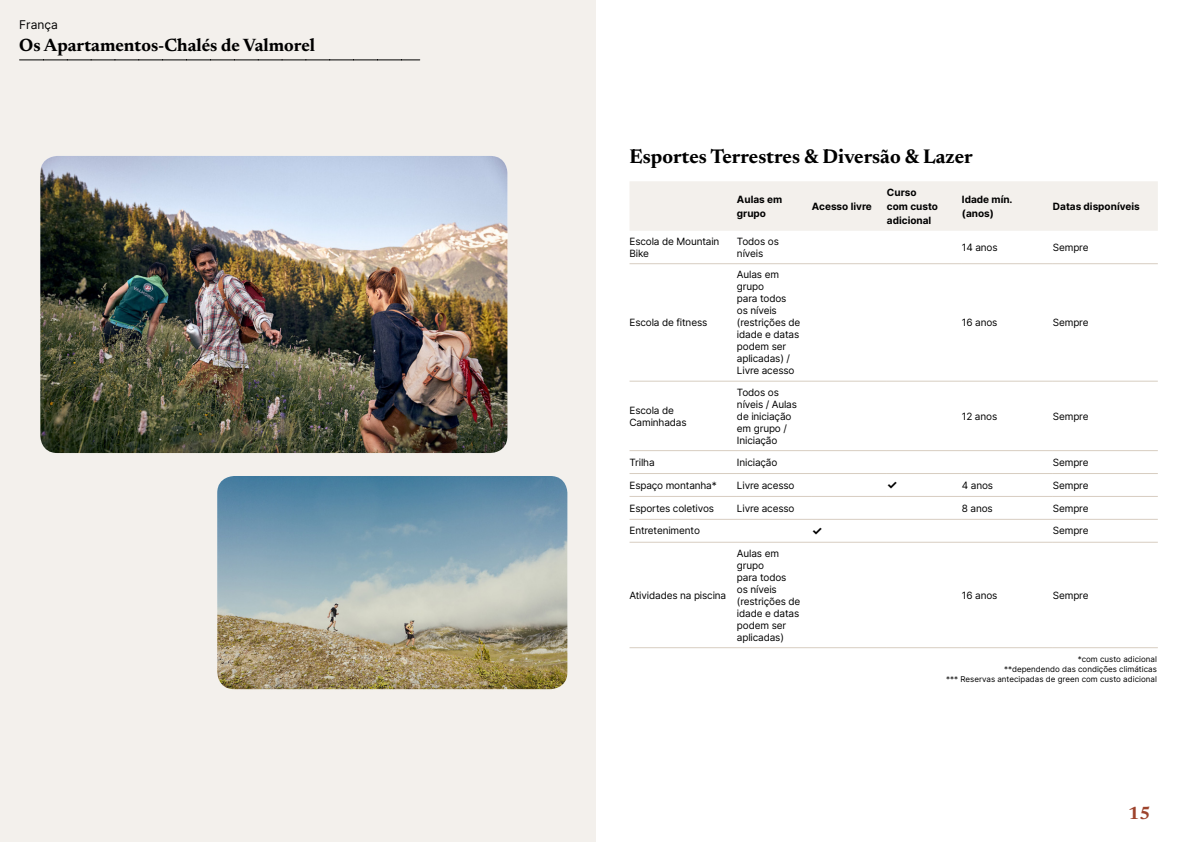
<style>
.page{position:relative;width:1191px;height:842px;background:#fff}
.page>*{position:absolute;margin:0;border:0;box-sizing:border-box;transform-origin:0 0}
.t1{font:700 20px "Newsreader 24 pt";color:#000}
.t2{font:700 18px "Newsreader 24 pt";color:#000}
.t3{font:700 18px "Newsreader 24 pt";color:#9d432c}
.t4{font:12px "Inter";color:#000}
.t5{font:700 12px "Inter";color:#000}
.t6{font:10px/12px "Inter";letter-spacing:-.015em;color:#000}
.t7{font:700 10px/14px "Inter";color:#000}
.t8{font:8px/9.6px "Inter";color:#000;text-align:right}
</style>
<div class="page">
<div style="left:0;top:0;width:595px;height:842px;background:#f3f0ec"></div>
<img style="left:40px;top:156px;width:467px;height:297px">
<img style="left:217px;top:476px;width:350px;height:213px">
<svg style="left:20px;top:60px;width:400px;height:1px"></svg>
<div style="left:630px;top:181px;width:527px;height:50px;background:#f3f0ec"></div>
<hr style="left:629px;top:263px;width:108px;height:1px;background:#d7cdc1">
<hr style="left:737px;top:263px;width:75px;height:1px;background:#d7cdc1">
<hr style="left:812px;top:263px;width:75px;height:1px;background:#d7cdc1">
<hr style="left:887px;top:263px;width:75px;height:1px;background:#d7cdc1">
<hr style="left:962px;top:263px;width:91px;height:1px;background:#d7cdc1">
<hr style="left:1053px;top:263px;width:104px;height:1px;background:#d7cdc1">
<hr style="left:629px;top:381px;width:108px;height:1px;background:#d7cdc1">
<hr style="left:737px;top:381px;width:75px;height:1px;background:#d7cdc1">
<hr style="left:812px;top:381px;width:75px;height:1px;background:#d7cdc1">
<hr style="left:887px;top:381px;width:75px;height:1px;background:#d7cdc1">
<hr style="left:962px;top:381px;width:91px;height:1px;background:#d7cdc1">
<hr style="left:1053px;top:381px;width:104px;height:1px;background:#d7cdc1">
<hr style="left:629px;top:450px;width:108px;height:1px;background:#d7cdc1">
<hr style="left:737px;top:450px;width:75px;height:1px;background:#d7cdc1">
<hr style="left:812px;top:450px;width:75px;height:1px;background:#d7cdc1">
<hr style="left:887px;top:450px;width:75px;height:1px;background:#d7cdc1">
<hr style="left:962px;top:450px;width:91px;height:1px;background:#d7cdc1">
<hr style="left:1053px;top:450px;width:104px;height:1px;background:#d7cdc1">
<hr style="left:629px;top:473px;width:108px;height:1px;background:#d7cdc1">
<hr style="left:737px;top:473px;width:75px;height:1px;background:#d7cdc1">
<hr style="left:812px;top:473px;width:75px;height:1px;background:#d7cdc1">
<hr style="left:887px;top:473px;width:75px;height:1px;background:#d7cdc1">
<hr style="left:962px;top:473px;width:91px;height:1px;background:#d7cdc1">
<hr style="left:1053px;top:473px;width:104px;height:1px;background:#d7cdc1">
<hr style="left:629px;top:496px;width:108px;height:1px;background:#d7cdc1">
<hr style="left:737px;top:496px;width:75px;height:1px;background:#d7cdc1">
<hr style="left:812px;top:496px;width:75px;height:1px;background:#d7cdc1">
<hr style="left:887px;top:496px;width:75px;height:1px;background:#d7cdc1">
<hr style="left:962px;top:496px;width:91px;height:1px;background:#d7cdc1">
<hr style="left:1053px;top:496px;width:104px;height:1px;background:#d7cdc1">
<hr style="left:629px;top:519px;width:108px;height:1px;background:#d7cdc1">
<hr style="left:737px;top:519px;width:75px;height:1px;background:#d7cdc1">
<hr style="left:812px;top:519px;width:75px;height:1px;background:#d7cdc1">
<hr style="left:887px;top:519px;width:75px;height:1px;background:#d7cdc1">
<hr style="left:962px;top:519px;width:91px;height:1px;background:#d7cdc1">
<hr style="left:1053px;top:519px;width:104px;height:1px;background:#d7cdc1">
<hr style="left:629px;top:542px;width:108px;height:1px;background:#d7cdc1">
<hr style="left:737px;top:542px;width:75px;height:1px;background:#d7cdc1">
<hr style="left:812px;top:542px;width:75px;height:1px;background:#d7cdc1">
<hr style="left:887px;top:542px;width:75px;height:1px;background:#d7cdc1">
<hr style="left:962px;top:542px;width:91px;height:1px;background:#d7cdc1">
<hr style="left:1053px;top:542px;width:104px;height:1px;background:#d7cdc1">
<hr style="left:629px;top:647px;width:108px;height:1px;background:#d7cdc1">
<hr style="left:737px;top:647px;width:75px;height:1px;background:#d7cdc1">
<hr style="left:812px;top:647px;width:75px;height:1px;background:#d7cdc1">
<hr style="left:887px;top:647px;width:75px;height:1px;background:#d7cdc1">
<hr style="left:962px;top:647px;width:91px;height:1px;background:#d7cdc1">
<hr style="left:1053px;top:647px;width:104px;height:1px;background:#d7cdc1">
<p class="t4" style="left:19px;top:15px;width:40px">França</p>
<h2 class="t2" style="left:19px;top:32px;width:297px">Os Apartamentos-Chalés de Valmorel</h2>
<h1 class="t1" style="left:629px;top:142px;width:345px">Esportes Terrestres &amp; Diversão &amp; Lazer</h1>
<p class="t7" style="left:737px;top:192px;width:47px">Aulas em grupo</p>
<p class="t7" style="left:812px;top:199px;width:61px">Acesso livre</p>
<p class="t7" style="left:887px;top:185px;width:53px">Curso com custo adicional</p>
<p class="t7" style="left:962px;top:192px;width:52px">Idade mín. (anos)</p>
<p class="t7" style="left:1053px;top:199px;width:88px">Datas disponíveis</p>
<p class="t6" style="left:629px;top:235px;width:91px">Escola de Mountain<br>Bike</p>
<p class="t6" style="left:737px;top:235px;width:43px">Todos os níveis</p>
<p class="t6" style="left:962px;top:241px;width:37px">14 anos</p>
<p class="t6" style="left:1053px;top:241px;width:37px">Sempre</p>
<p class="t6" style="left:629px;top:316px;width:79px">Escola de fitness</p>
<p class="t6" style="left:629px;top:404px;width:59px">Escola de<br>Caminhadas</p>
<p class="t6" style="left:737px;top:268px;width:65px">Aulas em grupo<br>para todos<br>os níveis (restrições de idade e datas podem ser aplicadas) /<br>Livre acesso</p>
<p class="t6" style="left:737px;top:386px;width:62px">Todos os níveis / Aulas de iniciação em grupo /<br>Iniciação</p>
<p class="t6" style="left:962px;top:316px;width:37px">16 anos</p>
<p class="t6" style="left:1053px;top:316px;width:37px">Sempre</p>
<p class="t6" style="left:962px;top:410px;width:37px">12 anos</p>
<p class="t6" style="left:1053px;top:410px;width:37px">Sempre</p>
<p class="t6" style="left:629px;top:456px;width:27px">Trilha</p>
<p class="t6" style="left:737px;top:456px;width:42px">Iniciação</p>
<p class="t6" style="left:1053px;top:456px;width:37px">Sempre</p>
<p class="t6" style="left:629px;top:479px;width:89px">Espaço montanha*</p>
<p class="t6" style="left:737px;top:479px;width:59px">Livre acesso</p>
<p class="t5" style="left:887px;top:476px;width:12px">✓</p>
<p class="t6" style="left:962px;top:479px;width:33px">4 anos</p>
<p class="t6" style="left:1053px;top:479px;width:37px">Sempre</p>
<p class="t6" style="left:629px;top:502px;width:86px">Esportes coletivos</p>
<p class="t6" style="left:737px;top:502px;width:59px">Livre acesso</p>
<p class="t6" style="left:962px;top:502px;width:32px">8 anos</p>
<p class="t6" style="left:1053px;top:502px;width:37px">Sempre</p>
<p class="t6" style="left:629px;top:525px;width:72px">Entretenimento</p>
<p class="t5" style="left:812px;top:522px;width:12px">✓</p>
<p class="t6" style="left:1053px;top:525px;width:37px">Sempre</p>
<p class="t6" style="left:629px;top:589px;width:98px">Atividades na piscina</p>
<p class="t6" style="left:737px;top:547px;width:65px">Aulas em grupo<br>para todos<br>os níveis (restrições de idade e datas podem ser aplicadas)</p>
<p class="t6" style="left:962px;top:589px;width:37px">16 anos</p>
<p class="t6" style="left:1053px;top:589px;width:37px">Sempre</p>
<p class="t8" style="left:946px;top:654px;width:212px">*com custo adicional<br>**dependendo das condições climáticas<br>*** Reservas antecipadas de green com custo adicional</p>
<h2 class="t3" style="left:1128px;top:800px;width:24px">15</h2>
</div>
